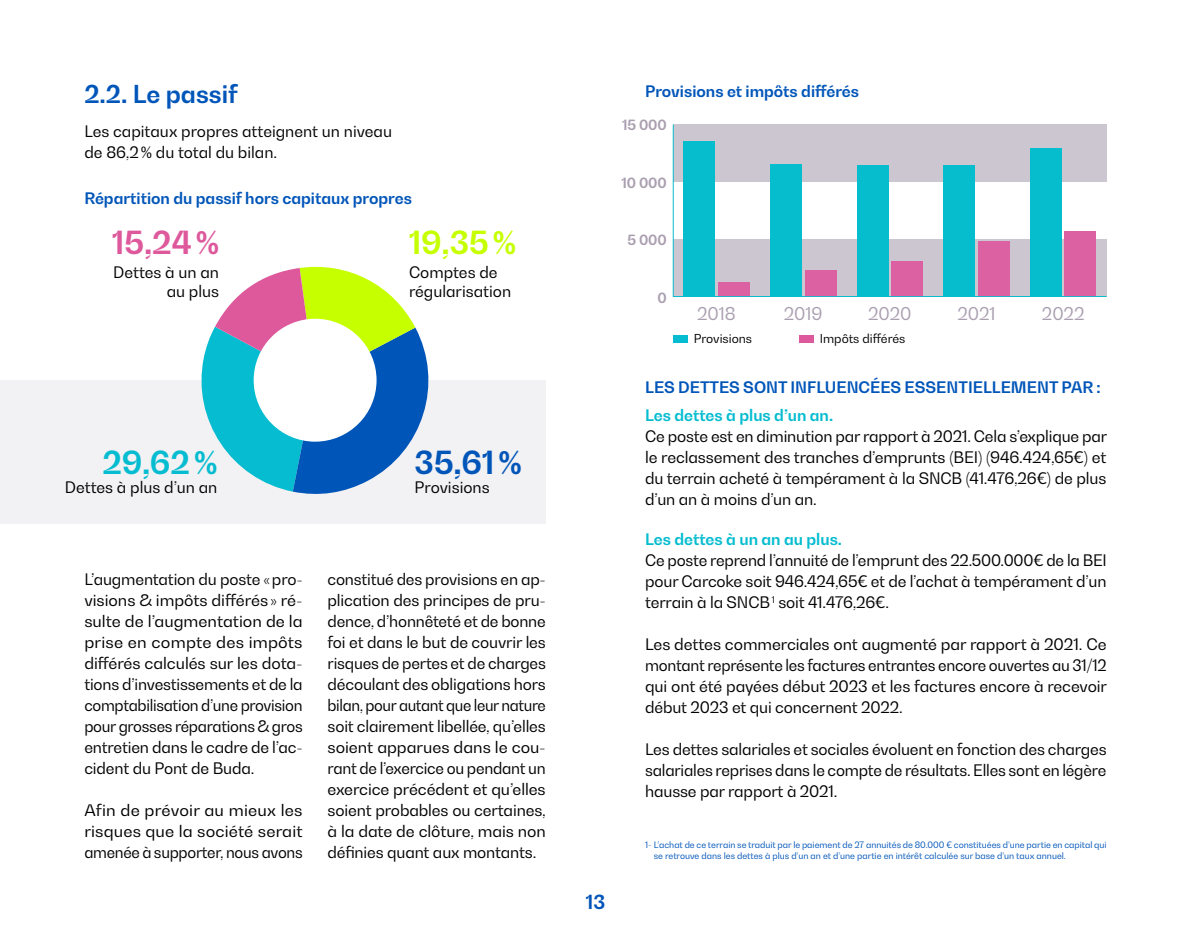
<style>
.page{position:relative;width:1191px;height:943px;background:#fff}
.page>*{position:absolute;margin:0;border:0;box-sizing:border-box;transform-origin:0 0}
.t1{font:700 31.5px "Bw Gradual";color:#de599c}
.t2{font:700 31.5px "Bw Gradual";color:#05bcd0}
.t3{font:700 31.5px "Bw Gradual";color:#0055b9}
.t4{font:700 31.5px "Bw Gradual";color:#c6ff00}
.t5{font:700 24.5px "Bw Gradual";color:#0055b9}
.t6{font:700 19.25px "Bw Gradual";color:#0055b9}
.t7{font:17.5px "Bw Gradual";letter-spacing:-.005em;color:#aa9fb0}
.t8{font:15.75px/21px "Bw Gradual";letter-spacing:-.01em;color:#000;text-align:justify}
.t9{font:700 15.75px "Bw Gradual";color:#0055b9}
.t10{font:15.75px/21px "Bw Gradual";letter-spacing:-.01em;color:#000;text-align:justify;scale:1.05 1}
.t11{font:700 15.75px "Bw Gradual";color:#05bcd0}
.t12{font:700 14px "Bw Gradual";letter-spacing:-.005em;color:#aa9fb0}
.t13{font:12.25px "Bw Gradual";color:#000}
.t14{font:8.75px/10.5px "Bw Gradual";color:#0055b9}
</style>
<div class="page">
<div style="left:0;top:380px;width:546px;height:143px;background:#f2f1f3"></div>
<div style="left:673px;top:335px;width:15px;height:7px;background:#05bcd0"></div>
<div style="left:799px;top:335px;width:15px;height:7px;background:#de599c"></div>
<div style="left:673px;top:239px;width:433px;height:57px;background:#cbc6cf"></div>
<div style="left:673px;top:125px;width:433px;height:57px;background:#cbc6cf"></div>
<hr style="left:673px;top:125px;width:1px;height:171px;background:#06bdcd">
<div style="left:718px;top:282px;width:31px;height:14px;background:#dc61a3"></div>
<div style="left:805px;top:270px;width:31px;height:26px;background:#dc61a3"></div>
<div style="left:891px;top:261px;width:31px;height:35px;background:#dc61a3"></div>
<div style="left:978px;top:241px;width:31px;height:55px;background:#dc61a3"></div>
<div style="left:1064px;top:231px;width:32px;height:65px;background:#dc61a3"></div>
<div style="left:683px;top:141px;width:32px;height:155px;background:#06bdcd"></div>
<div style="left:770px;top:164px;width:31px;height:132px;background:#06bdcd"></div>
<div style="left:857px;top:165px;width:31px;height:131px;background:#06bdcd"></div>
<div style="left:943px;top:165px;width:31px;height:131px;background:#06bdcd"></div>
<div style="left:1030px;top:148px;width:31px;height:148px;background:#06bdcd"></div>
<hr style="left:673px;top:296px;width:433px;height:1px;background:#06bdcd">
<svg style="left:201px;top:266px;width:228px;height:228px"></svg>
<div style="left:254px;top:319px;width:122px;height:122px;background:#fff;border-radius:50%"></div>
<p class="t5" style="left:84px;top:78px;width:155px">2.2. Le passif</p>
<p class="t9" style="left:645px;top:80px;width:215px">Provisions et impôts différés</p>
<p class="t8" style="left:84px;top:120px;width:309px">Les capitaux propres atteignent un niveau de 86,2% du total du bilan.</p>
<p class="t9" style="left:84px;top:188px;width:329px">Répartition du passif hors capitaux propres</p>
<p class="t1" style="left:112px;top:222px;width:109px">15,24%</p>
<p class="t8" style="left:113px;top:262px;width:107px;line-height:18.9px;text-align:right">Dettes à un an au plus</p>
<p class="t4" style="left:409px;top:222px;width:109px">19,35%</p>
<p class="t8" style="left:409px;top:262px;width:104px;line-height:18.9px">Comptes de régularisation</p>
<p class="t2" style="left:102px;top:442px;width:117px">29,62%</p>
<p class="t8" style="left:65px;top:476px;width:154px">Dettes à plus d’un an</p>
<p class="t3" style="left:414px;top:442px;width:109px">35,61%</p>
<p class="t8" style="left:414px;top:476px;width:77px">Provisions</p>
<p class="t8" style="left:84px;top:568px;width:220px">L’augmentation du poste «pro&shy;visions &amp; impôts différés» ré&shy;sulte de l’augmentation de la prise en compte des impôts différés calculés sur les dota&shy;tions d’investissements et de la comptabilisation d’une provision pour grosses réparations &amp; gros entretien dans le cadre de l’ac&shy;cident du Pont de Buda.</p>
<p class="t10" style="left:84px;top:799px;width:209px">Afin de prévoir au mieux les risques que la société serait amenée à supporter, nous avons</p>
<p class="t8" style="left:327px;top:568px;width:220px">constitué des provisions en ap&shy;plication des principes de pru&shy;dence, d’honnêteté et de bonne foi et dans le but de couvrir les risques de pertes et de charges découlant des obligations hors bilan, pour autant que leur nature soit clairement libellée, qu’elles soient apparues dans le cou&shy;rant de l’exercice ou pendant un exercice précédent et qu’elles soient probables ou certaines, à la date de clôture, mais non définies quant aux montants.</p>
<p class="t12" style="left:622px;top:115px;width:46px">15 000</p>
<p class="t12" style="left:621px;top:173px;width:47px">10 000</p>
<p class="t12" style="left:627px;top:231px;width:41px">5 000</p>
<p class="t6" style="left:586px;top:889px;width:21px">13</p>
<p class="t12" style="left:657px;top:289px;width:11px">0</p>
<p class="t7" style="left:697px;top:302px;width:40px">2018</p>
<p class="t7" style="left:783px;top:302px;width:40px">2019</p>
<p class="t7" style="left:868px;top:302px;width:45px">2020</p>
<p class="t7" style="left:957px;top:302px;width:40px">2021</p>
<p class="t7" style="left:1042px;top:302px;width:44px">2022</p>
<p class="t13" style="left:693px;top:331px;width:60px">Provisions</p>
<p class="t13" style="left:819px;top:331px;width:87px">Impôts différés</p>
<p class="t9" style="left:645px;top:376px;width:457px">LES DETTES SONT INFLUENCÉES ESSENTIELLEMENT PAR :</p>
<p class="t11" style="left:645px;top:405px;width:189px">Les dettes à plus d’un an.</p>
<p class="t8" style="left:645px;top:426px;width:463px">Ce poste est en diminution par rapport à 2021. Cela s’explique par le reclassement des tranches d’emprunts (BEI) (946.424,65€) et du terrain acheté à tempérament à la SNCB (41.476,26€) de plus d’un an à moins d’un an.</p>
<p class="t11" style="left:645px;top:529px;width:198px">Les dettes à un an au plus.</p>
<p class="t8" style="left:645px;top:549px;width:463px">Ce poste reprend l’annuité de l’emprunt des 22.500.000€ de la BEI pour Carcoke soit 946.424,65€ et de l’achat à tempérament d’un terrain à la SNCB <sup>1</sup> soit 41.476,26€.</p>
<p class="t8" style="left:645px;top:633px;width:463px">Les dettes commerciales ont augmenté par rapport à 2021. Ce montant représente les factures entrantes encore ouvertes au 31/12 qui ont été payées début 2023 et les factures encore à recevoir début 2023 et qui concernent 2022.</p>
<p class="t8" style="left:645px;top:738px;width:463px">Les dettes salariales et sociales évoluent en fonction des charges salariales reprises dans le compte de résultats. Elles sont en légère hausse par rapport à 2021.</p>
<p class="t14" style="left:654px;top:839px;width:454px;text-indent:-9px">1- L’achat de ce terrain se traduit par le paiement de 27 annuités de 80.000 € constituées d’une partie en capital qui se retrouve dans les dettes à plus d’un an et d’une partie en intérêt calculée sur base d’un taux annuel.</p>
</div>
